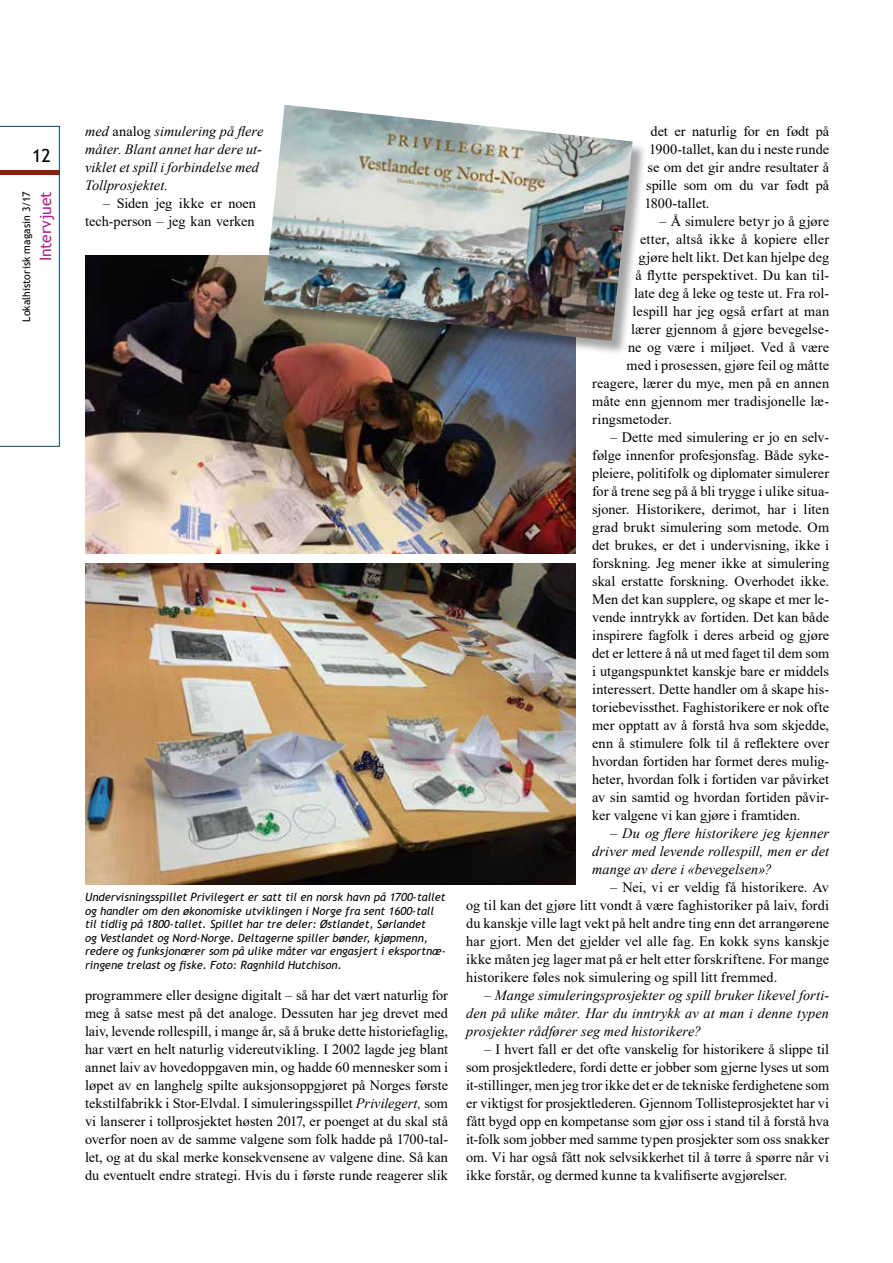
<style>
.page{position:relative;width:893px;height:1263px;background:#fff}
.page>*{position:absolute;margin:0;border:0;box-sizing:border-box;transform-origin:0 0}
.t1{font:18px "Trebuchet MS";color:#000}
.t2{font:15.75px "Trebuchet MS";letter-spacing:-.01em;color:#ad208e}
.t3{font:14.25px/18px "Times New Roman";letter-spacing:.005em;color:#000;text-align:justify}
.t4{font:italic 14.25px/18px "Times New Roman";letter-spacing:.01em;color:#000;text-align:justify}
.t5{font:italic 11.25px/13.5px "Trebuchet MS";color:#000}
.t6{font:10.5px "Trebuchet MS";letter-spacing:.005em;color:#000}
.s1{font-style:normal}
.s2{font-style:italic}
</style>
<div class="page">
<img style="left:85px;top:563px;width:490px;height:321px">
<img style="left:85px;top:255px;width:490px;height:299px">
<div style="left:265px;top:107px;width:383px;height:249px;background:#000;opacity:.35"></div>
<img style="left:264px;top:105px;width:369px;height:236px">
<svg style="left:0;top:126px;width:60px;height:320px"></svg>
<p class="t1" style="left:32px;top:144px;width:20px">12</p>
<p class="t6" style="left:20px;top:322px;width:132px;rotate:-90deg">Lokalhistorisk magasin 3/17</p>
<p class="t2" style="left:36px;top:261px;width:71px;rotate:-90deg">Intervjuet</p>
<p class="t4" style="left:85px;top:122px;width:180px;text-align:left">med <span class="s1">analog</span> simulering på flere måter. Blant annet har dere ut&shy;viklet et spill i forbindelse med<br>Tollprosjektet.</p>
<p class="t3" style="left:85px;top:194px;width:172px;text-align:right">– Siden jeg ikke er noen tech-person – jeg kan verken</p>
<p class="t5" style="left:85px;top:891px;width:362px">Undervisningsspillet Privilegert er satt til en norsk havn på 1700-tallet og handler om den økonomiske utviklingen i Norge fra sent 1600-tall til tidlig på 1800-tallet. Spillet har tre deler: Østlandet, Sørlandet<br>og Vestlandet og Nord-Norge. Deltagerne spiller bønder, kjøpmenn, redere og funksjonærer som på ulike måter var engasjert i eksportnæ&shy;ringene trelast og fiske. Foto: Ragnhild Hutchison.</p>
<p class="t3" style="left:85px;top:986px;width:365px">programmere eller designe digitalt – så har det vært naturlig for meg å satse mest på det analoge. Dessuten har jeg drevet med laiv, levende rollespill, i mange år, så å bruke dette historiefaglig, har vært en helt naturlig videreutvikling. I 2002 lagde jeg blant annet laiv av hovedoppgaven min, og hadde 60 mennesker som i løpet av en langhelg spilte auksjonsoppgjøret på Norges første tekstilfabrikk i Stor-Elvdal. I simuleringsspillet <span class="s2">Privilegert,</span> som vi lanserer i tollprosjektet høsten 2017, er poenget at du skal stå overfor noen av de samme valgene som folk hadde på 1700-tal&shy;let, og at du skal merke konsekvensene av valgene dine. Så kan du eventuelt endre strategi. Hvis du i første runde reagerer slik</p>
<p class="t3" style="left:651px;top:122px;width:180px">det er naturlig for en født på</p>
<p class="t3" style="left:649px;top:140px;width:181px">1900-tallet, kan du i neste runde</p>
<p class="t3" style="left:648px;top:158px;width:183px">se om det gir andre resultater å</p>
<p class="t3" style="left:646px;top:176px;width:185px">spille som om du var født på</p>
<p class="t3" style="left:645px;top:194px;width:66px">1800-tallet.</p>
<p class="t3" style="left:660px;top:212px;width:171px">– Å simulere betyr jo å gjøre</p>
<p class="t3" style="left:640px;top:230px;width:191px">etter, altså ikke å kopiere eller</p>
<p class="t3" style="left:639px;top:248px;width:192px">gjøre helt likt. Det kan hjelpe deg</p>
<p class="t3" style="left:636px;top:266px;width:195px">å flytte perspektivet. Du kan til-</p>
<p class="t3" style="left:634px;top:284px;width:196px">late deg å leke og teste ut. Fra rol-</p>
<p class="t3" style="left:633px;top:302px;width:198px">lespill har jeg også erfart at man</p>
<p class="t3" style="left:631px;top:320px;width:200px">lærer gjennom å gjøre bevegelse-</p>
<p class="t3" style="left:628px;top:338px;width:203px">ne og være i miljøet. Ved å være</p>
<p class="t3" style="left:627px;top:356px;width:204px">med i prosessen, gjøre feil og måtte</p>
<p class="t3" style="left:592px;top:374px;width:238px">reagere, lærer du mye, men på en annen</p>
<p class="t3" style="left:592px;top:392px;width:238px">måte enn gjennom mer tradisjonelle læ-</p>
<p class="t3" style="left:592px;top:410px;width:81px">ringsmetoder.</p>
<p class="t3" style="left:592px;top:428px;width:238px;text-indent:18px">– Dette med simulering er jo en selv&shy;følge innenfor profesjonsfag. Både syke&shy;pleiere, politifolk og diplomater simulerer for å trene seg på å bli trygge i ulike situa&shy;sjoner. Historikere, derimot, har i liten grad brukt simulering som metode. Om det brukes, er det i undervisning, ikke i forskning. Jeg mener ikke at simulering skal erstatte forskning. Overhodet ikke.<br>Men det kan supplere, og skape et mer le&shy;vende inntrykk av fortiden. Det kan både inspirere fagfolk i deres arbeid og gjøre det er lettere å nå ut med faget til dem som i utgangspunktet kanskje bare er middels interessert. Dette handler om å skape his&shy;toriebevissthet. Faghistorikere er nok ofte mer opptatt av å forstå hva som skjedde, enn å stimulere folk til å reflektere over hvordan fortiden har formet deres mulig&shy;heter, hvordan folk i fortiden var påvirket av sin samtid og hvordan fortiden påvir&shy;ker valgene vi kan gjøre i framtiden.</p>
<p class="t4" style="left:592px;top:824px;width:238px;text-indent:18px"><span class="s1">–</span> Du og flere historikere jeg kjenner driver med levende rollespill, men er det mange av dere i «bevegelsen»?</p>
<p class="t3" style="left:466px;top:878px;width:364px;text-indent:144px">– Nei, vi er veldig få historikere. Av og til kan det gjøre litt vondt å være faghistoriker på laiv, fordi du kanskje ville lagt vekt på helt andre ting enn det arrangørene har gjort. Men det gjelder vel alle fag. En kokk syns kanskje ikke måten jeg lager mat på er helt etter forskriftene. For mange historikere føles nok simulering og spill litt fremmed.</p>
<p class="t4" style="left:466px;top:986px;width:364px;text-indent:18px"><span class="s1">–</span> Mange simuleringsprosjekter og spill bruker likevel forti&shy;den på ulike måter. Har du inntrykk av at man i denne typen prosjekter rådfører seg med historikere?</p>
<p class="t3" style="left:466px;top:1040px;width:364px;text-indent:18px">– I hvert fall er det ofte vanskelig for historikere å slippe til som prosjektledere, fordi dette er jobber som gjerne lyses ut som it-stillinger, men jeg tror ikke det er de tekniske ferdighetene som er viktigst for prosjektlederen. Gjennom Tollisteprosjektet har vi fått bygd opp en kompetanse som gjør oss i stand til å forstå hva it-folk som jobber med samme typen prosjekter som oss snakker om. Vi har også fått nok selvsikkerhet til å tørre å spørre når vi ikke forstår, og dermed kunne ta kvalifiserte avgjørelser.</p>
</div>
